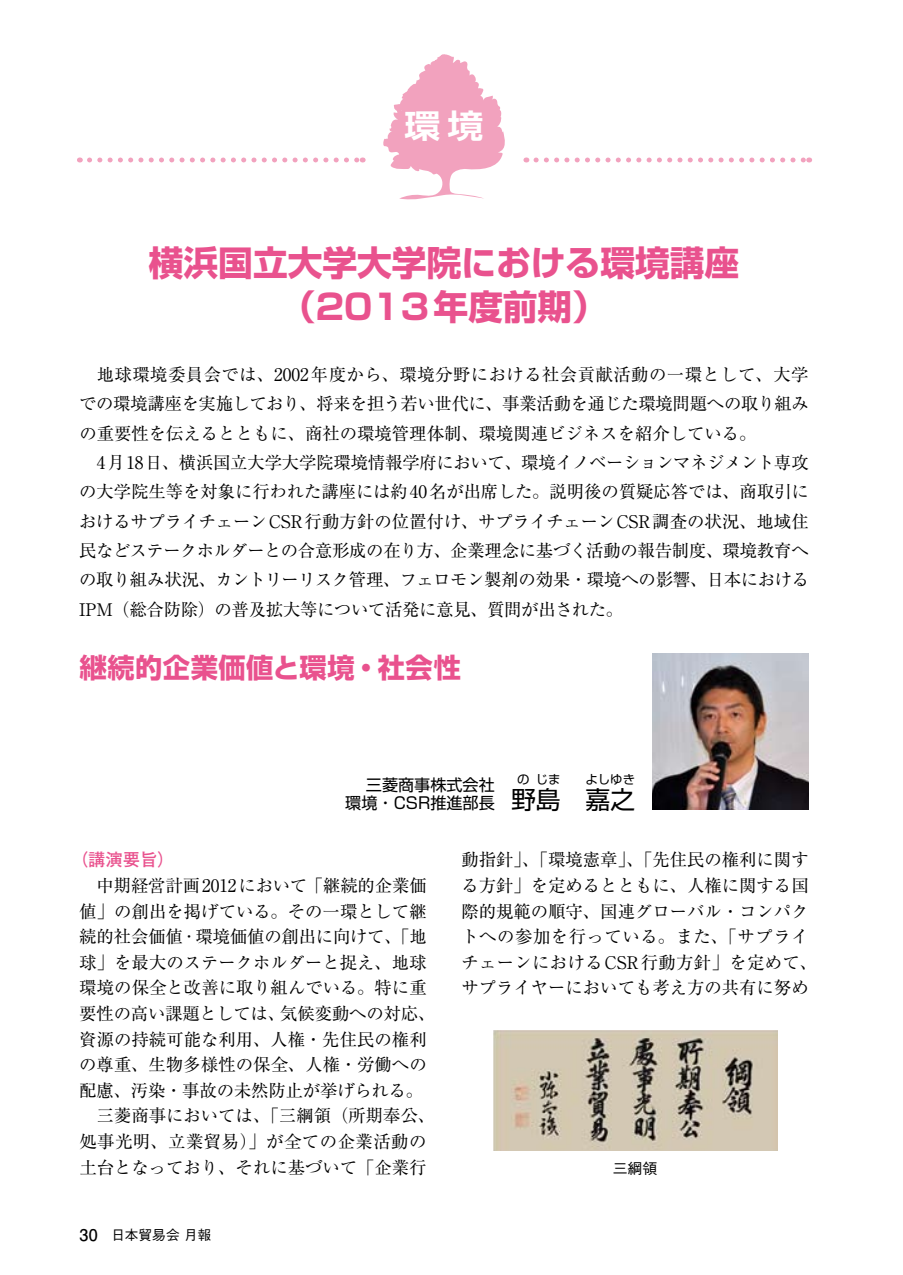
<style>
.page{position:relative;width:903px;height:1275px;background:#fff}
.page>*{position:absolute;margin:0;border:0;box-sizing:border-box;transform-origin:0 0}
.t1{font:700 34.65px/43.4px "Shin Go Pro";color:#e9528e;text-align:center}
.t2{font:700 32.38px "Shin Go Pro De";color:#fff;scale:1.11 1}
.t3{font:700 27.3px "Shin Go Pro";letter-spacing:.02em;color:#e9528e}
.t4{font:24.85px "Shin Go Pro";color:#000}
.t5{font:17.32px/29.4px "Ryumin Pro";color:#000;text-align:justify}
.t6{font:17.32px "Ryumin Pro";letter-spacing:.03em;color:#000}
.t7{font:700 17.32px "Futo Go B101 Pro";color:#e9528e}
.t8{font:16.1px "Shin Go Pro";color:#000}
.t9{font:500 14.88px "Gothic BBB Pro";color:#000}
.t10{font:500 13.65px "Gothic BBB Pro";color:#000}
.t11{font:12.42px "Shin Go Pro";color:#000}
.s1{font-size:24.85px}
.s2{font-family:"Futo Go B101 Pro";font-weight:700;font-size:16.1px}
</style>
<div class="page">
<svg style="left:383px;top:54px;width:122px;height:145px"></svg>
<svg style="left:89px;top:157px;width:274px;height:5px"></svg>
<svg style="left:536px;top:157px;width:274px;height:5px"></svg>
<img style="left:652px;top:654px;width:157px;height:156px">
<img style="left:493px;top:1030px;width:284px;height:120px">
<h2 class="t2" style="left:404px;top:99px;width:73px">環境</h2>
<h1 class="t1" style="left:149px;top:238px;width:592px">横浜国立大学大学院における環境講座（2013年度前期）</h1>
<p class="t5" style="left:79px;top:358px;width:731px;text-indent:18px">地球環境委員会では、2002年度から、環境分野における社会貢献活動の一環として、大学での環境講座を実施しており、将来を担う若い世代に、事業活動を通じた環境問題への取り組みの重要性を伝えるとともに、商社の環境管理体制、環境関連ビジネスを紹介している。</p>
<p class="t5" style="left:79px;top:447px;width:731px;text-indent:18px">4月18日、横浜国立大学大学院環境情報学府において、環境イノベーションマネジメント専攻の大学院生等を対象に行われた講座には約40名が出席した。説明後の質疑応答では、商取引におけるサプライチェーンCSR行動方針の位置付け、サプライチェーンCSR調査の状況、地域住民などステークホルダーとの合意形成の在り方、企業理念に基づく活動の報告制度、環境教育への取り組み状況、カントリーリスク管理、フェロモン製剤の効果・環境への影響、日本におけるIPM（総合防除）の普及拡大等について活発に意見、質問が出された。</p>
<h3 class="t3" style="left:79px;top:646px;width:383px">継続的企業価値と環境・社会性</h3>
<p class="t11" style="left:585px;top:769px;width:51px">よしゆき</p>
<p class="t11" style="left:536px;top:769px;width:26px">じま</p>
<p class="t11" style="left:517px;top:769px;width:14px">の</p>
<p class="t8" style="left:366px;top:771px;width:147px">三菱商事株式会社　</p>
<h3 class="t4" style="left:536px;top:779px;width:26px">島</h3>
<h3 class="t4" style="left:585px;top:779px;width:51px">嘉之</h3>
<p class="t8" style="left:345px;top:790px;width:192px">環境・CSR推進部長 <span class="s1">野</span></p>
<h3 class="t4" style="left:561px;top:764px;width:76px">　　　</h3>
<p class="t7" style="left:71px;top:846px;width:106px">（講演要旨）</p>
<p class="t5" style="left:97px;top:870px;width:332px">中期経営計画2012において「継続的企業価</p>
<p class="t5" style="left:79px;top:895px;width:349px">値」の創出を掲げている。その一環として継</p>
<p class="t5" style="left:79px;top:921px;width:349px">続的社会価値･環境価値の創出に向けて、「地</p>
<p class="t5" style="left:79px;top:946px;width:349px">球」を最大のステークホルダーと捉え、地球</p>
<p class="t5" style="left:79px;top:972px;width:349px">環境の保全と改善に取り組んでいる。特に重</p>
<p class="t5" style="left:79px;top:998px;width:358px">要性の高い課題としては、気候変動への対応、</p>
<p class="t5" style="left:79px;top:1023px;width:349px">資源の持続可能な利用、人権・先住民の権利</p>
<p class="t5" style="left:79px;top:1049px;width:349px">の尊重、生物多様性の保全、人権・労働への</p>
<p class="t5" style="left:79px;top:1074px;width:345px">配慮、汚染・事故の未然防止が挙げられる。</p>
<p class="t5" style="left:97px;top:1100px;width:340px">三菱商事においては、「三綱領（所期奉公、</p>
<p class="t6" style="left:79px;top:1128px;width:349px">処事光明、立業貿易）」が全ての企業活動の</p>
<p class="t5" style="left:79px;top:1151px;width:349px">土台となっており、それに基づいて「企業行</p>
<p class="t9" style="left:613px;top:1156px;width:46px">三綱領</p>
<p class="t5" style="left:461px;top:846px;width:357px;line-height:25.6px;text-align:left">動指針」、「環境憲章」、「先住民の権利に関する方針」を定めるとともに、人権に関する国際的規範の順守、国連グローバル・コンパクトへの参加を行っている。また、「サプライチェーンにおけるCSR行動方針」を定めて、サプライヤーにおいても考え方の共有に努め</p>
<p class="t10" style="left:79px;top:1224px;width:133px"><span class="s2">30</span>　日本貿易会 月報</p>
</div>
